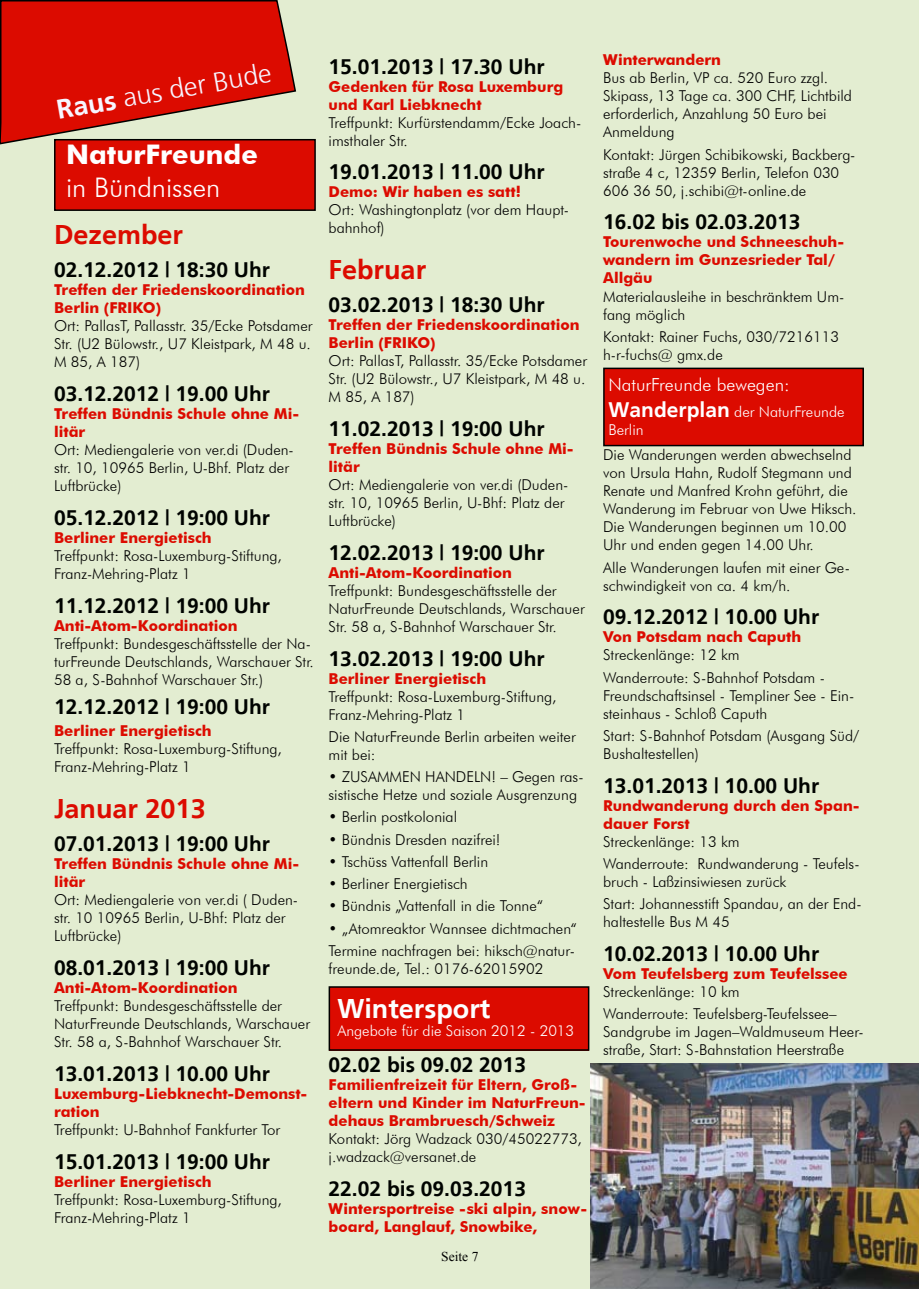
<style>
.page{position:relative;width:919px;height:1289px;background:#fff}
.page>*{position:absolute;margin:0;border:0;box-sizing:border-box;transform-origin:0 0}
.t1{font:700 27px "Frutiger";color:#dc0b00}
.t2{font:27px "Frutiger DG Blight";color:#f7f5ff}
.t3{font:700 27px "Futura BT";color:#fff}
.t4{font:300 27px "Futura BT";color:#fff}
.t5{font:700 27px "Frutiger";color:#fdffff}
.t6{font:700 21px "Frutiger";color:#000300}
.t7{font:300 18px "Futura BT";color:#fff}
.t8{font:300 15px/18px "Futura BT";color:#000}
.t9{font:700 15px/18px "Futura BT";color:#dc0b00}
.t10{font:300 15px/18px "Futura BT";color:#fff}
.t11{font:13.5px "Times New Roman";color:#000}
.s1{font-family:"Frutiger";font-weight:700}
.s2{font-family:"Frutiger";font-weight:700;font-size:21px}
</style>
<div class="page">
<div style="left:0;top:0;width:918px;height:1288px;background:#e3edd1"></div>
<svg style="left:0;top:0;width:297px;height:145px"></svg>
<div style="left:329px;top:986px;width:259px;height:63px;background:#dc0b00"></div>
<div style="left:328px;top:986px;width:261px;height:64px;border:2px solid #000"></div>
<div style="left:604px;top:368px;width:259px;height:77px;background:#dc0b00"></div>
<div style="left:603px;top:367px;width:260px;height:79px;border:2px solid #000"></div>
<div style="left:55px;top:140px;width:260px;height:70px;background:#dc0b00"></div>
<div style="left:54px;top:139px;width:262px;height:72px;border:2px solid #000"></div>
<img style="left:590px;top:1063px;width:328px;height:225px">
<h1 class="t2" style="left:54px;top:95px;width:219px;rotate:-10deg"><span class="s1">Raus</span> aus der Bude</h1>
<h1 class="t3" style="left:66px;top:138px;width:193px">NaturFreunde</h1>
<h1 class="t4" style="left:66px;top:171px;width:156px">in Bündnissen</h1>
<h1 class="t1" style="left:54px;top:218px;width:131px">Dezember</h1>
<h2 class="t6" style="left:54px;top:258px;width:217px">02.12.2012 | 18:30 Uhr</h2>
<p class="t9" style="left:54px;top:281px;width:252px">Treffen der Friedenskoordination<br>Berlin (FRIKO)</p>
<p class="t8" style="left:54px;top:317px;width:260px;text-align:justify">Ort: PallasT, Pallasstr. 35/Ecke Potsdamer Str. (U2 Bülowstr., U7 Kleistpark, M 48 u.<br>M 85, A 187)</p>
<h2 class="t6" style="left:54px;top:381px;width:217px">03.12.2012 | 19.00 Uhr</h2>
<p class="t9" style="left:54px;top:404px;width:247px">Treffen Bündnis Schule ohne Mi&shy;litär</p>
<p class="t8" style="left:54px;top:440px;width:241px">Ort: Mediengalerie von ver.di (Duden&shy;str. 10, 10965 Berlin, U-Bhf. Platz der<br>Luftbrücke)</p>
<h2 class="t6" style="left:54px;top:505px;width:217px">05.12.2012 | 19:00 Uhr</h2>
<p class="t9" style="left:54px;top:528px;width:159px">Berliner Energietisch</p>
<p class="t8" style="left:54px;top:546px;width:229px">Treffpunkt: Rosa-Luxemburg-Stiftung,<br>Franz-Mehring-Platz 1</p>
<h2 class="t6" style="left:54px;top:593px;width:217px">11.12.2012 | 19:00 Uhr</h2>
<p class="t9" style="left:54px;top:616px;width:185px">Anti-Atom-Koordination</p>
<p class="t8" style="left:54px;top:634px;width:261px">Treffpunkt: Bundesgeschäftsstelle der Na&shy;turFreunde Deutschlands, Warschauer Str.<br>58 a, S-Bahnhof Warschauer Str.)</p>
<h2 class="t6" style="left:54px;top:694px;width:217px">12.12.2012 | 19:00 Uhr</h2>
<p class="t9" style="left:54px;top:722px;width:159px">Berliner Energietisch</p>
<p class="t8" style="left:54px;top:740px;width:229px">Treffpunkt: Rosa-Luxemburg-Stiftung,<br>Franz-Mehring-Platz 1</p>
<h1 class="t1" style="left:54px;top:792px;width:153px">Januar 2013</h1>
<h2 class="t6" style="left:54px;top:831px;width:217px">07.01.2013 | 19:00 Uhr</h2>
<p class="t9" style="left:54px;top:854px;width:247px">Treffen Bündnis Schule ohne Mi&shy;litär</p>
<p class="t8" style="left:54px;top:890px;width:246px">Ort: Mediengalerie von ver.di ( Duden&shy;str. 10 10965 Berlin, U-Bhf: Platz der<br>Luftbrücke)</p>
<h2 class="t6" style="left:54px;top:955px;width:217px">08.01.2013 | 19:00 Uhr</h2>
<p class="t9" style="left:54px;top:978px;width:185px">Anti-Atom-Koordination</p>
<p class="t8" style="left:54px;top:996px;width:257px">Treffpunkt: Bundesgeschäftsstelle der<br>NaturFreunde Deutschlands, Warschauer<br>Str. 58 a, S-Bahnhof Warschauer Str.</p>
<h2 class="t6" style="left:54px;top:1061px;width:217px">13.01.2013 | 10.00 Uhr</h2>
<p class="t9" style="left:54px;top:1084px;width:255px">Luxemburg-Liebknecht-Demonst&shy;ration</p>
<p class="t8" style="left:54px;top:1120px;width:228px">Treffpunkt: U-Bahnhof Fankfurter Tor</p>
<h2 class="t6" style="left:54px;top:1148px;width:217px">15.01.2013 | 19:00 Uhr</h2>
<p class="t9" style="left:54px;top:1172px;width:159px">Berliner Energietisch</p>
<p class="t8" style="left:54px;top:1190px;width:229px">Treffpunkt: Rosa-Luxemburg-Stiftung,<br>Franz-Mehring-Platz 1</p>
<h2 class="t6" style="left:328px;top:54px;width:217px">15.01.2013 | 17.30 Uhr</h2>
<p class="t9" style="left:328px;top:77px;width:236px">Gedenken für Rosa Luxemburg und Karl Liebknecht</p>
<p class="t8" style="left:328px;top:113px;width:254px">Treffpunkt: Kurfürstendamm/Ecke Joach&shy;imsthaler Str.</p>
<h2 class="t6" style="left:328px;top:160px;width:217px">19.01.2013 | 11.00 Uhr</h2>
<p class="t9" style="left:328px;top:183px;width:194px">Demo: Wir haben es satt!</p>
<p class="t8" style="left:328px;top:201px;width:242px">Ort: Washingtonplatz (vor dem Haupt&shy;bahnhof)</p>
<h1 class="t1" style="left:328px;top:253px;width:99px">Februar</h1>
<h2 class="t6" style="left:328px;top:293px;width:217px">03.02.2013 | 18:30 Uhr</h2>
<p class="t9" style="left:328px;top:316px;width:252px">Treffen der Friedenskoordination<br>Berlin (FRIKO)</p>
<p class="t8" style="left:328px;top:352px;width:260px;text-align:justify">Ort: PallasT, Pallasstr. 35/Ecke Potsdamer Str. (U2 Bülowstr., U7 Kleistpark, M 48 u.<br>M 85, A 187)</p>
<h2 class="t6" style="left:328px;top:416px;width:217px">11.02.2013 | 19:00 Uhr</h2>
<p class="t9" style="left:328px;top:439px;width:247px">Treffen Bündnis Schule ohne Mi&shy;litär</p>
<p class="t8" style="left:328px;top:475px;width:241px">Ort: Mediengalerie von ver.di (Duden&shy;str. 10, 10965 Berlin, U-Bhf: Platz der<br>Luftbrücke)</p>
<h2 class="t6" style="left:328px;top:540px;width:217px">12.02.2013 | 19:00 Uhr</h2>
<p class="t9" style="left:328px;top:563px;width:185px">Anti-Atom-Koordination</p>
<p class="t8" style="left:328px;top:581px;width:257px">Treffpunkt: Bundesgeschäftsstelle der<br>NaturFreunde Deutschlands, Warschauer<br>Str. 58 a, S-Bahnhof Warschauer Str.</p>
<h2 class="t6" style="left:328px;top:646px;width:217px">13.02.2013 | 19:00 Uhr</h2>
<p class="t9" style="left:328px;top:669px;width:159px">Berliner Energietisch</p>
<p class="t8" style="left:328px;top:687px;width:229px">Treffpunkt: Rosa-Luxemburg-Stiftung,<br>Franz-Mehring-Platz 1</p>
<p class="t8" style="left:328px;top:727px;width:249px">Die NaturFreunde Berlin arbeiten weiter mit bei:</p>
<p class="t8" style="left:328px;top:767px;width:257px">• ZUSAMMEN HANDELN! – Gegen ras&shy;sistische Hetze und soziale Ausgrenzung</p>
<p class="t8" style="left:328px;top:808px;width:130px">• Berlin postkolonial</p>
<p class="t8" style="left:328px;top:830px;width:173px">• Bündnis Dresden nazifrei!</p>
<p class="t8" style="left:328px;top:852px;width:161px">• Tschüss Vattenfall Berlin</p>
<p class="t8" style="left:328px;top:874px;width:141px">• Berliner Energietisch</p>
<p class="t8" style="left:328px;top:897px;width:216px">• Bündnis „Vattenfall in die Tonne“</p>
<p class="t8" style="left:328px;top:917px;width:250px;line-height:22.2px">• „Atomreaktor Wannsee dichtmachen“<br>Termine nachfragen bei: hiksch@natur-</p>
<p class="t8" style="left:328px;top:959px;width:216px">freunde.de, Tel.: 0176-62015902</p>
<h1 class="t5" style="left:337px;top:992px;width:155px">Wintersport</h1>
<p class="t10" style="left:337px;top:1021px;width:238px">Angebote für die Saison 2012 - 2013</p>
<h2 class="t6" style="left:328px;top:1052px;width:199px">02.02 bis 09.02 2013</h2>
<p class="t9" style="left:328px;top:1075px;width:259px">Familienfreizeit für Eltern, Groß&shy;eltern und Kinder im NaturFreun&shy;dehaus Brambruesch/Schweiz</p>
<p class="t8" style="left:328px;top:1129px;width:255px">Kontakt: Jörg Wadzack 030/45022773, j.wadzack@versanet.de</p>
<h2 class="t6" style="left:328px;top:1175px;width:199px">22.02 bis 09.03.2013</h2>
<p class="t9" style="left:328px;top:1199px;width:260px">Wintersportreise -ski alpin, snow&shy;board, Langlauf, Snowbike,</p>
<p class="t11" style="left:441px;top:1246px;width:39px">Seite 7</p>
<p class="t9" style="left:603px;top:51px;width:119px">Winterwandern</p>
<p class="t8" style="left:603px;top:69px;width:250px">Bus ab Berlin, VP ca. 520 Euro zzgl.<br>Skipass, 13 Tage ca. 300 CHF, Lichtbild erforderlich, Anzahlung 50 Euro bei<br>Anmeldung</p>
<p class="t8" style="left:603px;top:145px;width:254px">Kontakt: Jürgen Schibikowski, Backberg&shy;straße 4 c, 12359 Berlin, Telefon 030<br>606 36 50, j.schibi@t-online.de</p>
<h2 class="t6" style="left:603px;top:210px;width:199px">16.02 bis 02.03.2013</h2>
<p class="t9" style="left:603px;top:233px;width:242px">Tourenwoche und Schneeschuh&shy;wandern im Gunzesrieder Tal/<br>Allgäu</p>
<p class="t8" style="left:603px;top:287px;width:243px">Materialausleihe in beschränktem Um&shy;fang möglich</p>
<p class="t8" style="left:603px;top:327px;width:237px">Kontakt: Rainer Fuchs, 030/7216113 h-r-fuchs@ gmx.de</p>
<p class="t7" style="left:608px;top:374px;width:183px">NaturFreunde bewegen:</p>
<p class="t10" style="left:608px;top:402px;width:238px"><span class="s2">Wanderplan</span> der NaturFreunde<br>Berlin</p>
<p class="t8" style="left:603px;top:446px;width:255px">Die Wanderungen werden abwechselnd von Ursula Hahn, Rudolf Stegmann und Renate und Manfred Krohn geführt, die Wanderung im Februar von Uwe Hiksch.<br>Die Wanderungen beginnen um 10.00<br>Uhr und enden gegen 14.00 Uhr.</p>
<p class="t8" style="left:603px;top:558px;width:248px">Alle Wanderungen laufen mit einer Ge&shy;schwindigkeit von ca. 4 km/h.</p>
<h2 class="t6" style="left:603px;top:604px;width:217px">09.12.2012 | 10.00 Uhr</h2>
<p class="t9" style="left:603px;top:627px;width:200px">Von Potsdam nach Caputh</p>
<p class="t8" style="left:603px;top:643px;width:223px;line-height:22.2px">Streckenlänge: 12 km<br>Wanderroute: S-Bahnhof Potsdam -</p>
<p class="t8" style="left:603px;top:686px;width:252px">Freundschaftsinsel - Templiner See - Ein&shy;steinhaus - Schloß Caputh</p>
<p class="t8" style="left:603px;top:726px;width:257px">Start: S-Bahnhof Potsdam (Ausgang Süd/<br>Bushaltestellen)</p>
<h2 class="t6" style="left:603px;top:773px;width:217px">13.01.2013 | 10.00 Uhr</h2>
<p class="t9" style="left:603px;top:796px;width:258px">Rundwanderung durch den Span&shy;dauer Forst</p>
<p class="t8" style="left:603px;top:830px;width:258px;line-height:22.2px">Streckenlänge: 13 km<br>Wanderroute: Rundwanderung - Teufels-</p>
<p class="t8" style="left:603px;top:870px;width:260px;line-height:22.2px">bruch - Laßzinsiwiesen zurück<br>Start: Johannesstift Spandau, an der End-</p>
<p class="t8" style="left:603px;top:912px;width:128px">haltestelle Bus M 45</p>
<h2 class="t6" style="left:603px;top:941px;width:217px">10.02.2013 | 10.00 Uhr</h2>
<p class="t9" style="left:603px;top:964px;width:246px">Vom Teufelsberg zum Teufelssee</p>
<p class="t8" style="left:603px;top:980px;width:235px;line-height:22.2px">Streckenlänge: 10 km<br>Wanderroute: Teufelsberg-Teufelssee–</p>
<p class="t8" style="left:603px;top:1022px;width:262px">Sandgrube im Jagen–Waldmuseum Heer&shy;straße, Start: S-Bahnstation Heerstraße</p>
</div>
